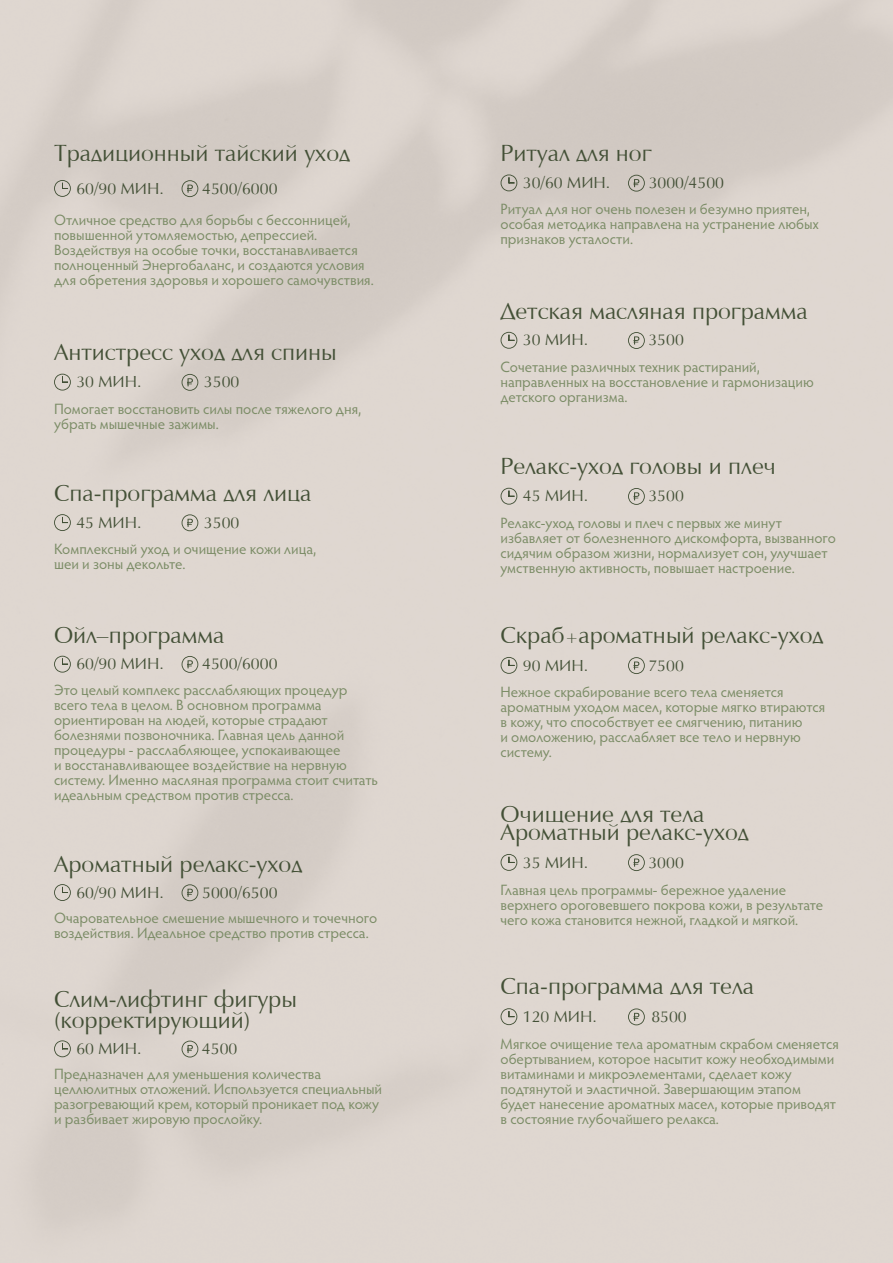
<style>
.page{position:relative;width:893px;height:1263px;background:#fff}
.page>*{position:absolute;margin:0;border:0;box-sizing:border-box;transform-origin:0 0}
.t1{font:24px/18px "Vera Humana 95";color:#435036}
.t2{font:16.5px "Vera Humana 95";color:#435036}
.t3{font:15px/15px "Hypatia Sans Pro";color:#7b8c66}
.s1{font-size:16.5px}
</style>
<div class="page">
<svg style="left:54px;top:180px;width:17px;height:17px"></svg>
<svg style="left:501px;top:174px;width:16px;height:17px"></svg>
<svg style="left:501px;top:332px;width:16px;height:17px"></svg>
<svg style="left:501px;top:488px;width:16px;height:17px"></svg>
<svg style="left:501px;top:657px;width:16px;height:17px"></svg>
<svg style="left:501px;top:854px;width:16px;height:17px"></svg>
<svg style="left:501px;top:1008px;width:16px;height:17px"></svg>
<svg style="left:54px;top:374px;width:17px;height:17px"></svg>
<svg style="left:54px;top:514px;width:17px;height:17px"></svg>
<svg style="left:54px;top:656px;width:17px;height:17px"></svg>
<svg style="left:54px;top:884px;width:17px;height:17px"></svg>
<svg style="left:54px;top:1040px;width:17px;height:17px"></svg>
<svg style="left:182px;top:180px;width:16px;height:17px"></svg>
<svg style="left:628px;top:175px;width:17px;height:17px"></svg>
<svg style="left:628px;top:332px;width:17px;height:17px"></svg>
<svg style="left:628px;top:488px;width:17px;height:17px"></svg>
<svg style="left:628px;top:657px;width:17px;height:17px"></svg>
<svg style="left:628px;top:854px;width:17px;height:17px"></svg>
<svg style="left:628px;top:1008px;width:17px;height:17px"></svg>
<svg style="left:182px;top:374px;width:16px;height:17px"></svg>
<svg style="left:182px;top:514px;width:16px;height:17px"></svg>
<svg style="left:182px;top:656px;width:16px;height:17px"></svg>
<svg style="left:182px;top:884px;width:16px;height:17px"></svg>
<svg style="left:182px;top:1040px;width:16px;height:17px"></svg>
<h1 class="t1" style="left:54px;top:144px;width:297px">Традиционный тайский уход</h1>
<h1 class="t1" style="left:500px;top:144px;width:153px">Ритуал для ног</h1>
<p class="t2" style="left:76px;top:178px;width:89px">60/90 МИН.</p>
<p class="t2" style="left:202px;top:178px;width:77px">4500/6000</p>
<p class="t2" style="left:523px;top:173px;width:89px">30/60 МИН.</p>
<p class="t2" style="left:649px;top:173px;width:77px">3000/4500</p>
<p class="t3" style="left:54px;top:212px;width:321px">Отличное средство для борьбы с бессонницей, повышенной утомляемостью, депрессией.<br>Воздействуя на особые точки, восстанавливается полноценный Энергобаланс, и создаются условия для обретения здоровья и хорошего самочувствия.</p>
<p class="t3" style="left:500px;top:201px;width:320px">Ритуал для ног очень полезен и безумно приятен, особая методика направлена на устранение любых признаков усталости.</p>
<h1 class="t1" style="left:54px;top:343px;width:284px">Антистресс уход для спины</h1>
<p class="t2" style="left:76px;top:372px;width:67px">30 МИН.</p>
<p class="t2" style="left:204px;top:372px;width:37px">3500</p>
<p class="t3" style="left:54px;top:400px;width:309px">Помогает восстановить силы после тяжелого дня, убрать мышечные зажимы.</p>
<h1 class="t1" style="left:54px;top:484px;width:259px">Спа-программа для лица</h1>
<p class="t2" style="left:76px;top:512px;width:67px">45 МИН.</p>
<p class="t2" style="left:204px;top:512px;width:37px">3500</p>
<p class="t3" style="left:54px;top:541px;width:264px">Комплексный уход и очищение кожи лица, шеи и зоны декольте.</p>
<h1 class="t1" style="left:54px;top:626px;width:172px">Ойл–программа</h1>
<p class="t2" style="left:76px;top:654px;width:89px">60/90 МИН.</p>
<p class="t2" style="left:202px;top:654px;width:77px">4500/6000</p>
<p class="t3" style="left:54px;top:682px;width:325px">Это целый комплекс расслабляющих процедур всего тела в целом. В основном программа ориентирован на людей, которые страдают болезнями позвоночника. Главная цель данной процедуры - расслабляющее, успокаивающее<br>и восстанавливающее воздействие на нервную систему. Именно масляная программа стоит считать идеальным средством против стресса.</p>
<h1 class="t1" style="left:54px;top:855px;width:250px">Ароматный релакс-уход</h1>
<p class="t2" style="left:76px;top:882px;width:89px">60/90 МИН.</p>
<p class="t2" style="left:202px;top:882px;width:77px">5000/6500</p>
<p class="t3" style="left:54px;top:910px;width:325px">Очаровательное смешение мышечного и точечного воздействия. Идеальное средство против стресса.</p>
<h1 class="t1" style="left:54px;top:988px;width:244px;line-height:21px">Слим-лифтинг фигуры (корректирующий)</h1>
<p class="t2" style="left:76px;top:1038px;width:67px">60 МИН.</p>
<p class="t2" style="left:202px;top:1038px;width:37px">4500</p>
<p class="t3" style="left:54px;top:1066px;width:330px">Предназначен для уменьшения количества целлюлитных отложений. Используется специальный разогревающий крем, который проникает под кожу и разбивает жировую прослойку.</p>
<h1 class="t1" style="left:500px;top:302px;width:309px">Детская масляная программа</h1>
<p class="t2" style="left:523px;top:330px;width:67px">30 МИН.</p>
<p class="t2" style="left:648px;top:330px;width:37px">3500</p>
<p class="t3" style="left:500px;top:359px;width:315px">Сочетание различных техник растираний, направленных на восстановление и гармонизацию детского организма.</p>
<h1 class="t1" style="left:500px;top:457px;width:277px">Релакс-уход головы и плеч</h1>
<p class="t2" style="left:523px;top:486px;width:67px">45 МИН.</p>
<p class="t2" style="left:648px;top:486px;width:37px">3500</p>
<p class="t3" style="left:500px;top:515px;width:337px">Релакс-уход головы и плеч с первых же минут избавляет от болезненного дискомфорта, вызванного сидячим образом жизни, нормализует сон, улучшает умственную активность, повышает настроение.</p>
<h1 class="t1" style="left:500px;top:626px;width:325px">Скраб<span class="s1">+</span>ароматный релакс-уход</h1>
<p class="t2" style="left:523px;top:655px;width:67px">90 МИН.</p>
<p class="t2" style="left:648px;top:655px;width:37px">7500</p>
<p class="t3" style="left:500px;top:684px;width:326px">Нежное скрабирование всего тела сменяется ароматным уходом масел, которые мягко втираются в кожу, что способствует ее смягчению, питанию<br>и омоложению, расслабляет все тело и нервную систему.</p>
<h1 class="t1" style="left:500px;top:805px;width:250px">Очищение для тела<br>Ароматный релакс-уход</h1>
<p class="t2" style="left:523px;top:852px;width:67px">35 МИН.</p>
<p class="t2" style="left:648px;top:852px;width:37px">3000</p>
<p class="t3" style="left:500px;top:882px;width:324px">Главная цель программы- бережное удаление верхнего ороговевшего покрова кожи, в результате чего кожа становится нежной, гладкой и мягкой.</p>
<h1 class="t1" style="left:500px;top:977px;width:255px">Спа-программа для тела</h1>
<p class="t2" style="left:523px;top:1006px;width:76px">120 МИН.</p>
<p class="t2" style="left:651px;top:1006px;width:37px">8500</p>
<p class="t3" style="left:500px;top:1036px;width:340px">Мягкое очищение тела ароматным скрабом сменяется обертыванием, которое насытит кожу необходимыми витаминами и микроэлементами, сделает кожу подтянутой и эластичной. Завершающим этапом будет нанесение ароматных масел, которые приводят в состояние глубочайшего релакса.</p>
</div>
